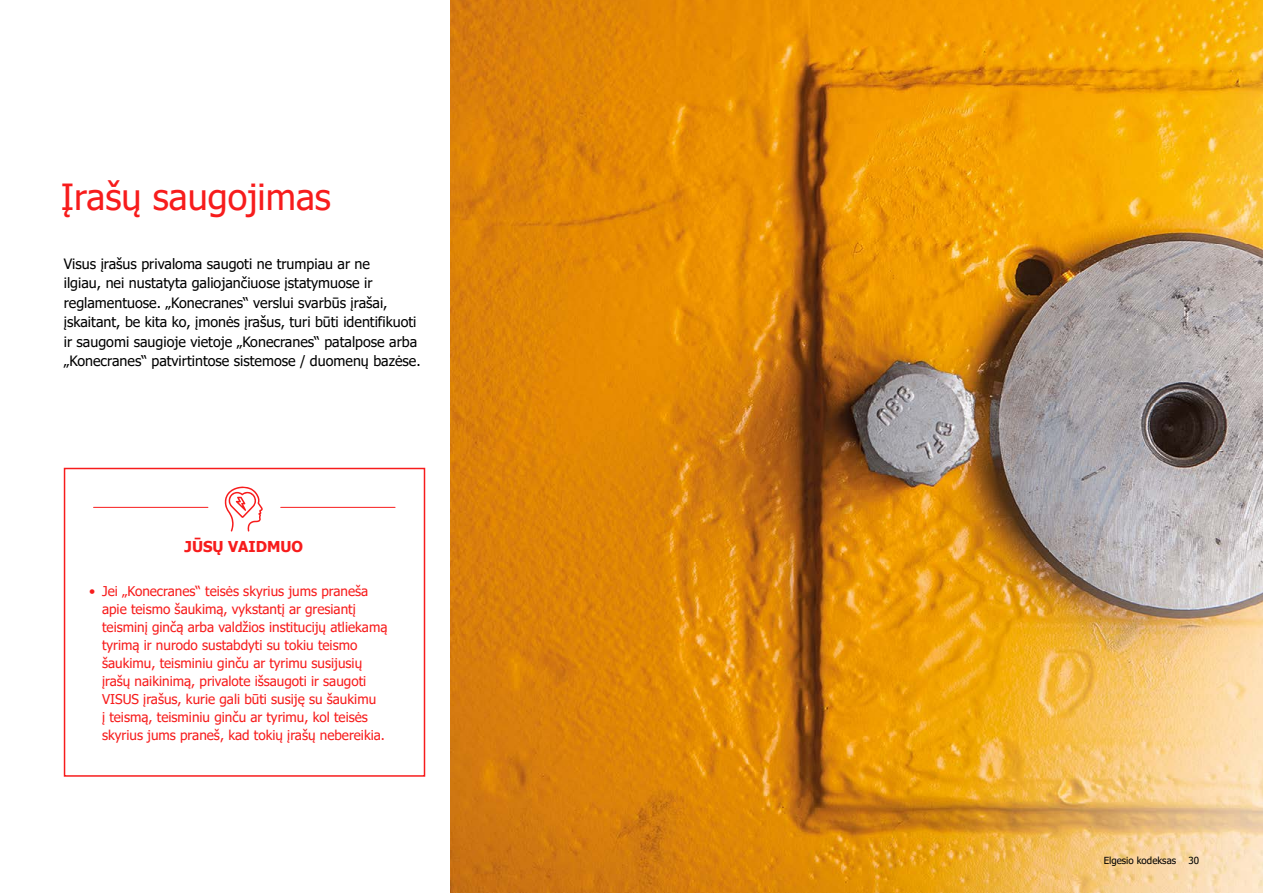
<style>
.page{position:relative;width:1263px;height:893px;background:#fff}
.page>*{position:absolute;margin:0;border:0;box-sizing:border-box;transform-origin:0 0}
.t1{font:36px "Tahoma";color:#f71c1c}
.t2{font:700 15px "Tahoma";color:#f71c1c}
.t3{font:14.25px/19.5px "Tahoma";color:#000}
.t4{font:13.5px/18px "Tahoma";color:#f71c1c}
.t5{font:9.75px "Tahoma";color:#000}
</style>
<div class="page">
<img style="left:451px;top:0;width:812px;height:893px">
<svg style="left:225px;top:486px;width:38px;height:46px"></svg>
<hr style="left:94px;top:507px;width:114px;height:1px;background:#f71c1c">
<hr style="left:281px;top:507px;width:114px;height:1px;background:#f71c1c">
<div style="left:64px;top:468px;width:361px;height:309px;border:2px solid #f71c1c"></div>
<h1 class="t1" style="left:61px;top:173px;width:272px">Įrašų saugojimas</h1>
<p class="t3" style="left:64px;top:254px;width:358px">Visus įrašus privaloma saugoti ne trumpiau ar ne<br>ilgiau, nei nustatyta galiojančiuose įstatymuose ir reglamentuose. „Konecranes“ verslui svarbūs įrašai, įskaitant, be kita ko, įmonės įrašus, turi būti identifikuoti ir saugomi saugioje vietoje „Konecranes“ patalpose arba „Konecranes“ patvirtintose sistemose / duomenų bazėse.</p>
<p class="t2" style="left:185px;top:536px;width:120px">JŪSŲ VAIDMUO</p>
<p class="t4" style="left:102px;top:583px;width:287px;text-indent:-13px">• Jei „Konecranes“ teisės skyrius jums praneša apie teismo šaukimą, vykstantį ar gresiantį teisminį ginčą arba valdžios institucijų atliekamą tyrimą ir nurodo sustabdyti su tokiu teismo šaukimu, teisminiu ginču ar tyrimu susijusių įrašų naikinimą, privalote išsaugoti ir saugoti VISUS įrašus, kurie gali būti susiję su šaukimu<br>į teismą, teisminiu ginču ar tyrimu, kol teisės skyrius jums praneš, kad tokių įrašų nebereikia.</p>
<p class="t5" style="left:1104px;top:854px;width:74px">Elgesio kodeksas</p>
<p class="t5" style="left:1188px;top:854px;width:12px">30</p>
</div>
